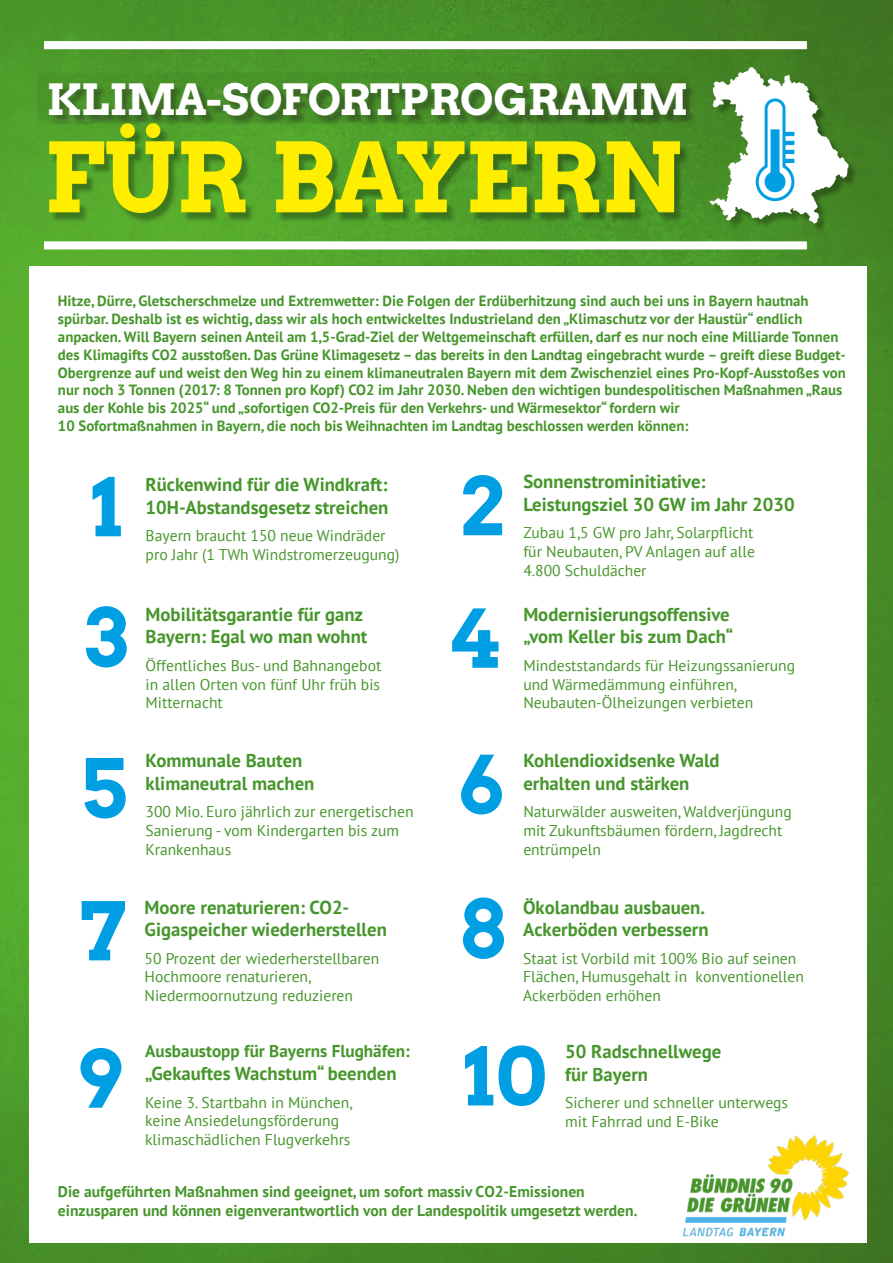
<style>
.page{position:relative;width:893px;height:1263px;background:#fff}
.page>*{position:absolute;margin:0;border:0;box-sizing:border-box;transform-origin:0 0}
.t1{font:80.1px "Arvo Gruen";color:#009fe3}
.t2{font:51.45px "Arvo Gruen";color:#fff}
.t3{font:42.75px "Arvo Gruen";color:#fff}
.t4{font:700 18.75px/22.5px "PT Sans";color:#46962b}
.t5{font:700 17.1px "PT Sans";color:#46962b}
.t6{font:15.6px/18.8px "PT Sans";color:#46962b}
.t7{font:700 15.6px/18.8px "PT Sans";color:#46962b}
.t8{font:700 14.85px/17.9px "PT Sans";color:#46962b}
</style>
<div class="page">
<img style="left:1px;top:1px;width:891px;height:1261px">
<div style="left:51px;top:85px;width:645px;height:41px;background:#231f20;opacity:.4"></div>
<div style="left:29px;top:266px;width:837px;height:977px;background:#fff"></div>
<img style="left:682px;top:1135px;width:167px;height:102px">
<p class="t2" style="left:28px;top:47px;width:663px">10-PUNKTE-KLIMAPLAN</p>
<p class="t3" style="left:47px;top:70px;width:643px">KLIMA-SOFORTPROGRAMM</p>
<p class="t8" style="left:58px;top:292px;width:789px">Hitze, Dürre, Gletscherschmelze und Extremwetter: Die Folgen der Erdüberhitzung sind auch bei uns in Bayern hautnah spürbar. Deshalb ist es wichtig, dass wir als hoch entwickeltes Industrieland den „Klimaschutz vor der Haustür“ endlich anpacken. Will Bayern seinen Anteil am 1,5-Grad-Ziel der Weltgemeinschaft erfüllen, darf es nur noch eine Milliarde Tonnen des Klimagifts CO2 ausstoßen. Das Grüne Klimagesetz – das bereits in den Landtag eingebracht wurde – greift diese Budget-Obergrenze auf und weist den Weg hin zu einem klimaneutralen Bayern mit dem Zwischenziel eines Pro-Kopf-Ausstoßes von nur noch 3 Tonnen (2017: 8 Tonnen pro Kopf) CO2 im Jahr 2030. Neben den wichtigen bundespolitischen Maßnahmen „Raus aus der Kohle bis 2025“ und „sofortigen CO2-Preis für den Verkehrs- und Wärmesektor“ fordern wir<br>10 Sofortmaßnahmen in Bayern, die noch bis Weihnachten im Landtag beschlossen werden können:</p>
<p class="t1" style="left:91px;top:452px;width:33px">1</p>
<p class="t1" style="left:458px;top:451px;width:48px">2</p>
<p class="t4" style="left:146px;top:473px;width:244px">Rückenwind für die Windkraft:<br>10H-Abstandsgesetz streichen</p>
<p class="t6" style="left:146px;top:526px;width:255px">Bayern braucht 150 neue Windräder pro Jahr (1 TWh Windstromerzeugung)</p>
<p class="t1" style="left:85px;top:582px;width:44px">3</p>
<p class="t1" style="left:452px;top:583px;width:50px">4</p>
<p class="t4" style="left:146px;top:603px;width:223px">Mobilitätsgarantie für ganz<br>Bayern: Egal wo man wohnt</p>
<p class="t6" style="left:146px;top:656px;width:237px;text-align:justify">Öffentliches Bus- und Bahnangebot in allen Orten von fünf Uhr früh bis Mitternacht</p>
<p class="t4" style="left:146px;top:749px;width:170px">Kommunale Bauten klimaneutral machen</p>
<p class="t6" style="left:146px;top:802px;width:269px">300 Mio. Euro jährlich zur energetischen<br>Sanierung - vom Kindergarten bis zum<br>Krankenhaus</p>
<p class="t1" style="left:80px;top:733px;width:49px">5</p>
<p class="t1" style="left:458px;top:729px;width:47px">6</p>
<p class="t1" style="left:80px;top:876px;width:48px">7</p>
<p class="t1" style="left:458px;top:873px;width:48px">8</p>
<p class="t4" style="left:145px;top:895px;width:244px">Moore renaturieren: CO2-<br>Gigaspeicher wiederherstellen</p>
<p class="t6" style="left:145px;top:948px;width:236px">50 Prozent der wiederherstellbaren<br>Hochmoore renaturieren,<br>Niedermoornutzung reduzieren</p>
<p class="t4" style="left:523px;top:470px;width:273px">Sonnenstrominitiative:<br>Leistungsziel 30 GW im Jahr 2030</p>
<p class="t6" style="left:523px;top:523px;width:233px;text-align:justify">Zubau 1,5 GW pro Jahr, Solarpflicht für Neubauten, PV Anlagen auf alle 4.800 Schuldächer</p>
<p class="t4" style="left:523px;top:603px;width:212px">Modernisierungsoffensive „vom Keller bis zum Dach“</p>
<p class="t6" style="left:523px;top:656px;width:273px">Mindeststandards für Heizungssanierung und Wärmedämmung einführen,<br>Neubauten-Ölheizungen verbieten</p>
<p class="t4" style="left:523px;top:749px;width:198px">Kohlendioxidsenke Wald erhalten und stärken</p>
<p class="t6" style="left:523px;top:802px;width:270px">Naturwälder ausweiten, Waldverjüngung mit Zukunftsbäumen fördern, Jagdrecht entrümpeln</p>
<p class="t4" style="left:523px;top:895px;width:187px">Ökolandbau ausbauen.<br>Ackerböden verbessern</p>
<p class="t6" style="left:523px;top:948px;width:282px">Staat ist Vorbild mit 100% Bio auf seinen<br>Flächen, Humusgehalt in konventionellen<br>Ackerböden erhöhen</p>
<p class="t5" style="left:145px;top:1040px;width:266px">Ausbaustopp für Bayerns Flughäfen:</p>
<p class="t4" style="left:145px;top:1062px;width:253px">„Gekauftes Wachstum“ beenden</p>
<p class="t6" style="left:145px;top:1092px;width:209px">Keine 3. Startbahn in München, keine Ansiedelungsförderung klimaschädlichen Flugverkehrs</p>
<p class="t1" style="left:76px;top:1023px;width:47px">9</p>
<p class="t1" style="left:463px;top:1021px;width:84px">10</p>
<p class="t4" style="left:565px;top:1040px;width:158px">50 Radschnellwege für Bayern</p>
<p class="t6" style="left:565px;top:1093px;width:225px">Sicherer und schneller unterwegs mit Fahrrad und E-Bike</p>
<p class="t7" style="left:58px;top:1182px;width:581px">Die aufgeführten Maßnahmen sind geeignet, um sofort massiv CO2-Emissionen einzusparen und können eigenverantwortlich von der Landespolitik umgesetzt werden.</p>
</div>
